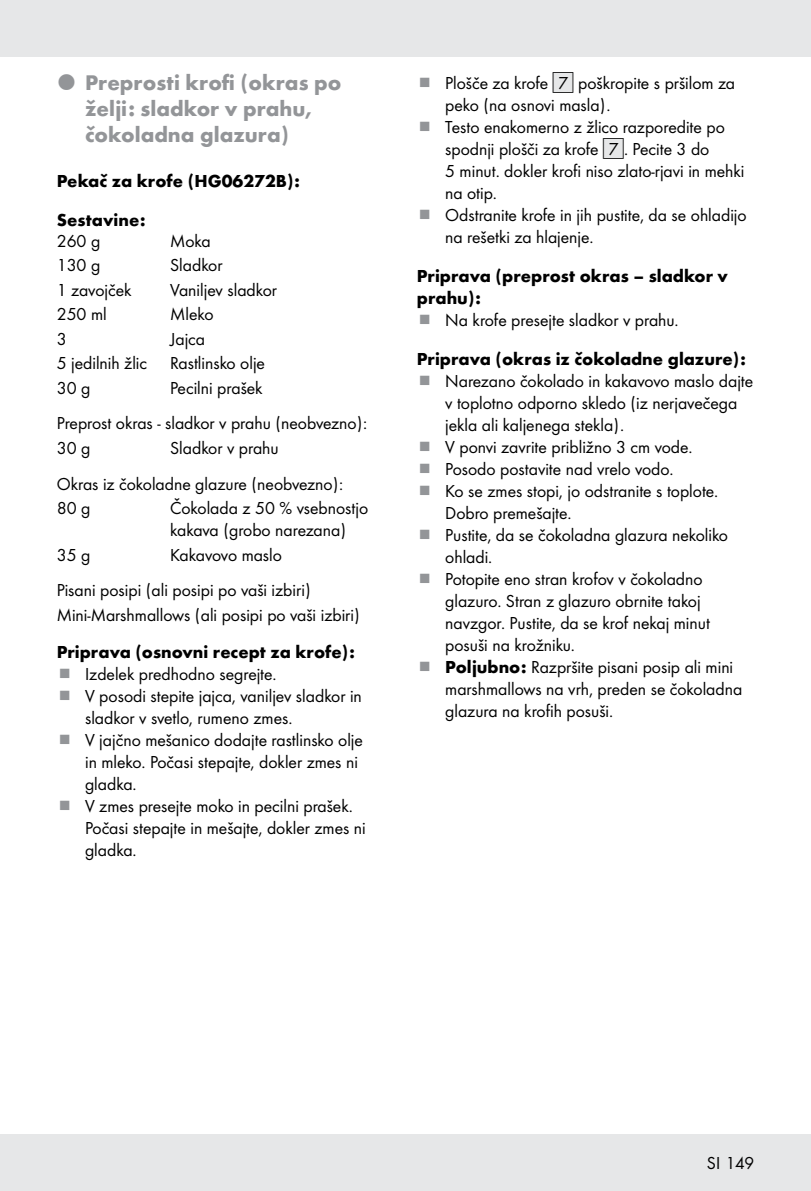
<style>
.page{position:relative;width:811px;height:1191px;background:#fff}
.page>*{position:absolute;margin:0;border:0;box-sizing:border-box;transform-origin:0 0}
.t1{font:700 22px/26px "Futura";color:#939598}
.t2{font:18px/22px "Futura Boo";color:#000}
.t3{font:700 18px/39px "Futura";color:#000}
.s1{font-family:"IMP Lidl Num Box";font-size:15.8px;color:#e6e7e8}
.s2{font-family:"IMP Lidl Num Box";font-size:15.8px}
.s3{font-family:"Futura";font-weight:700}
</style>
<div class="page">
<div style="left:0;top:1134px;width:811px;height:57px;background:#e6e7e8"></div>
<div style="left:0;top:0;width:811px;height:57px;background:#e6e7e8"></div>
<p class="t1" style="left:85px;top:68px;width:258px">Preprosti krofi (okras po želji: sladkor v prahu, čokoladna glazura)</p>
<p class="t3" style="left:57px;top:160px;width:245px">Pekač za krofe (HG06272B):<br>Sestavine:</p>
<p class="t2" style="left:57px;top:229px;width:45px">260 g</p>
<p class="t2" style="left:170px;top:229px;width:42px">Moka</p>
<p class="t2" style="left:57px;top:253px;width:45px">130 g</p>
<p class="t2" style="left:170px;top:253px;width:54px">Sladkor</p>
<p class="t2" style="left:57px;top:278px;width:76px">1 zavojček</p>
<p class="t2" style="left:170px;top:278px;width:108px">Vaniljev sladkor</p>
<p class="t2" style="left:57px;top:302px;width:52px">250 ml</p>
<p class="t2" style="left:170px;top:302px;width:45px">Mleko</p>
<p class="t2" style="left:57px;top:327px;width:11px">3</p>
<p class="t2" style="left:170px;top:327px;width:36px">Jajca</p>
<p class="t2" style="left:57px;top:351px;width:92px">5 jedilnih žlic</p>
<p class="t2" style="left:170px;top:351px;width:96px">Rastlinsko olje</p>
<p class="t2" style="left:57px;top:375px;width:35px">30 g</p>
<p class="t2" style="left:57px;top:369px;width:312px;line-height:35.8px;text-align:center">Pecilni prašek<br>Preprost okras - sladkor v prahu (neobvezno):</p>
<p class="t2" style="left:57px;top:436px;width:35px">30 g</p>
<p class="t2" style="left:57px;top:429px;width:288px;line-height:35.8px;text-indent:113px">Sladkor v prahu<br>Okras iz čokoladne glazure (neobvezno):</p>
<p class="t2" style="left:57px;top:496px;width:35px">80 g</p>
<p class="t2" style="left:170px;top:496px;width:200px">Čokolada z 50 % vsebnostjo kakava (grobo narezana)</p>
<p class="t2" style="left:57px;top:542px;width:35px">35 g</p>
<p class="t2" style="left:57px;top:536px;width:255px;line-height:35.8px;text-indent:113px">Kakavovo maslo<br>Pisani posipi (ali posipi po vaši izbiri)</p>
<p class="t2" style="left:57px;top:603px;width:305px">Mini-Marshmallows (ali posipi po vaši izbiri)</p>
<p class="t3" style="left:57px;top:630px;width:300px">Priprava (osnovni recept za krofe):</p>
<p class="t2" style="left:85px;top:661px;width:282px">Izdelek predhodno segrejte.<br>V posodi stepite jajca, vaniljev sladkor in sladkor v svetlo, rumeno zmes.<br>V jajčno mešanico dodajte rastlinsko olje in mleko. Počasi stepajte, dokler zmes ni gladka.<br>V zmes presejte moko in pecilni prašek.<br>Počasi stepajte in mešajte, dokler zmes ni gladka.</p>
<p class="t2" style="left:445px;top:71px;width:303px">Plošče za krofe <span class="s1">[</span><span class="s2">7]</span> poškropite s pršilom za peko (na osnovi masla).<br>Testo enakomerno z žlico razporedite po spodnji plošči za krofe <span class="s1">[</span><span class="s2">7]</span>. Pecite 3 do<br>5 minut. dokler krofi niso zlato-rjavi in mehki na otip.<br>Odstranite krofe in jih pustite, da se ohladijo na rešetki za hlajenje.</p>
<p class="t3" style="left:417px;top:263px;width:313px;line-height:22px">Priprava (preprost okras – sladkor v prahu):</p>
<p class="t2" style="left:445px;top:308px;width:233px">Na krofe presejte sladkor v prahu.</p>
<p class="t3" style="left:417px;top:338px;width:330px">Priprava (okras iz čokoladne glazure):</p>
<p class="t2" style="left:445px;top:369px;width:309px">Narezano čokolado in kakavovo maslo dajte v toplotno odporno skledo (iz nerjavečega jekla ali kaljenega stekla).<br>V ponvi zavrite približno 3 cm vode.<br>Posodo postavite nad vrelo vodo.<br>Ko se zmes stopi, jo odstranite s toplote.<br>Dobro premešajte.<br>Pustite, da se čokoladna glazura nekoliko ohladi.<br>Potopite eno stran krofov v čokoladno glazuro. Stran z glazuro obrnite takoj navzgor. Pustite, da se krof nekaj minut posuši na krožniku.<br><span class="s3">Poljubno:</span> Razpršite pisani posip ali mini marshmallows na vrh, preden se čokoladna glazura na krofih posuši.</p>
<p class="t2" style="left:707px;top:1151px;width:49px">SI 149</p>
</div>
